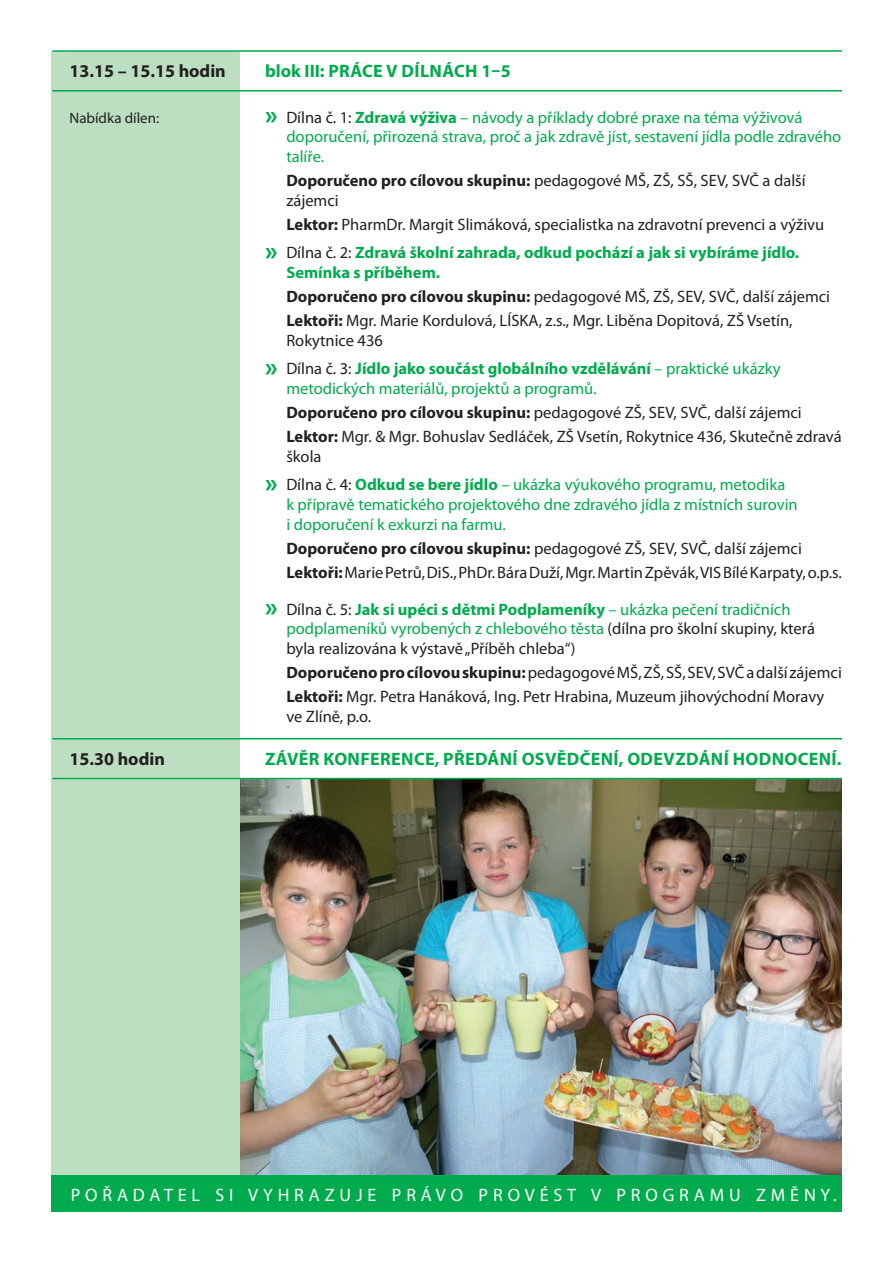
<style>
.page{position:relative;width:893px;height:1263px;background:#fff}
.page>*{position:absolute;margin:0;border:0;box-sizing:border-box;transform-origin:0 0}
.t1{font:700 18px "Myriad Pro";letter-spacing:.02em;color:#00ab4d}
.t2{font:18px "Myriad Pro";letter-spacing:.27em;color:#fff}
.t3{font:700 18px "Myriad Pro";color:#231f20}
.t4{font:16.5px/19.8px "Myriad Pro";color:#231f20}
.t5{font:16.5px/19.8px "Myriad Pro";color:#00ab4d}
.t6{font:700 16.5px/19.8px "Myriad Pro";color:#00ab4d}
.t7{font:15px "Myriad Pro";color:#231f20}
.s1{font-weight:700;font-size:27px}
.s2{color:#231f20}
.s3{font-weight:700}
.s4{font-size:27px}
.s5{font-weight:400;color:#231f20}
.s6{font-weight:700;font-size:27px;color:#00ab4d}
.s7{font-weight:700;color:#00ab4d}
.s8{color:#00ab4d}
</style>
<div class="page">
<img style="left:240px;top:779px;width:602px;height:397px">
<div style="left:51px;top:51px;width:189px;height:1125px;background:#bbdfc0"></div>
<div style="left:51px;top:1176px;width:791px;height:36px;background:#00ab4d"></div>
<hr style="left:52px;top:50px;width:790px;height:2px;background:#00ab4d">
<hr style="left:52px;top:90px;width:790px;height:2px;background:#00ab4d">
<hr style="left:52px;top:738px;width:790px;height:1px;background:#00ab4d">
<hr style="left:52px;top:778px;width:790px;height:1px;background:#00ab4d">
<p class="t3" style="left:69px;top:59px;width:158px">13.15 – 15.15 hodin</p>
<p class="t1" style="left:265px;top:59px;width:247px">blok III: PRÁCE V DÍLNÁCH 1–5</p>
<p class="t7" style="left:69px;top:108px;width:91px">Nabídka dílen:</p>
<p class="t5" style="left:286px;top:107px;width:556px;text-indent:-21px"><span class="s1">»</span> <span class="s2">Dílna č. 1:</span> <span class="s3">Zdravá výživa</span> – návody a příklady dobré praxe na téma výživová doporučení, přirozená strava, proč a jak zdravě jíst, sestavení jídla podle zdravého talíře.</p>
<p class="t4" style="left:286px;top:171px;width:521px"><span class="s3">Doporučeno pro cílovou skupinu:</span> pedagogové MŠ, ZŠ, SŠ, SEV, SVČ a další zájemci</p>
<p class="t4" style="left:286px;top:214px;width:539px"><span class="s3">Lektor:</span> PharmDr. Margit Slimáková, specialistka na zdravotní prevenci a výživu</p>
<p class="t6" style="left:286px;top:242px;width:514px;text-indent:-21px"><span class="s4">»</span> <span class="s5">Dílna č. 2:</span> Zdravá školní zahrada, odkud pochází a jak si vybíráme jídlo.<br>Semínka s příběhem.</p>
<p class="t4" style="left:286px;top:286px;width:545px"><span class="s3">Doporučeno pro cílovou skupinu:</span> pedagogové MŠ, ZŠ, SEV, SVČ, další zájemci</p>
<p class="t4" style="left:286px;top:311px;width:508px"><span class="s3">Lektoři:</span> Mgr. Marie Kordulová, LÍSKA, z.s., Mgr. Liběna Dopitová, ZŠ Vsetín,<br>Rokytnice 436</p>
<p class="t5" style="left:286px;top:359px;width:496px;text-indent:-21px"><span class="s1">»</span> <span class="s2">Dílna č. 3:</span> <span class="s3">Jídlo jako součást globálního vzdělávání</span> – praktické ukázky metodických materiálů, projektů a programů.</p>
<p class="t4" style="left:286px;top:402px;width:517px"><span class="s3">Doporučeno pro cílovou skupinu:</span> pedagogové ZŠ, SEV, SVČ, další zájemci</p>
<p class="t4" style="left:286px;top:426px;width:557px"><span class="s3">Lektor:</span> Mgr. &amp; Mgr. Bohuslav Sedláček, ZŠ Vsetín, Rokytnice 436, Skutečně zdravá škola</p>
<p class="t5" style="left:286px;top:475px;width:513px;text-indent:-21px"><span class="s1">»</span> <span class="s2">Dílna č. 4:</span> <span class="s3">Odkud se bere jídlo</span> – ukázka výukového programu, metodika<br>k přípravě tematického projektového dne zdravého jídla z místních surovin i doporučení k exkurzi na farmu.</p>
<p class="t4" style="left:286px;top:538px;width:517px"><span class="s3">Doporučeno pro cílovou skupinu:</span> pedagogové ZŠ, SEV, SVČ, další zájemci</p>
<p class="t4" style="left:286px;top:562px;width:557px"><span class="s3">Lektoři:</span> Marie Petrů, DiS., PhDr. Bára Duží, Mgr. Martin Zpěvák, VIS Bílé Karpaty, o.p.s.</p>
<p class="t4" style="left:286px;top:599px;width:530px;text-indent:-21px"><span class="s6">»</span> Dílna č. 5: <span class="s7">Jak si upéci s dětmi Podplameníky</span> <span class="s8">– ukázka pečení tradičních podplameníků vyrobených z chlebového těsta</span> (dílna pro školní skupiny, která byla realizována k výstavě „Příběh chleba“)</p>
<p class="t4" style="left:286px;top:663px;width:557px"><span class="s3">Doporučeno pro cílovou skupinu:</span> pedagogové MŠ, ZŠ, SŠ, SEV, SVČ a další zájemci</p>
<p class="t4" style="left:286px;top:687px;width:539px"><span class="s3">Lektoři:</span> Mgr. Petra Hanáková, Ing. Petr Hrabina, Muzeum jihovýchodní Moravy ve Zlíně, p.o.</p>
<p class="t3" style="left:69px;top:747px;width:97px">15.30 hodin</p>
<p class="t1" style="left:265px;top:747px;width:578px">ZÁVĚR KONFERENCE, PŘEDÁNÍ OSVĚDČENÍ, ODEVZDÁNÍ HODNOCENÍ.</p>
<p class="t2" style="left:71px;top:1184px;width:768px">POŘADATEL SI VYHRAZUJE PRÁVO PROVÉST V PROGRAMU ZMĚNY.</p>
</div>
